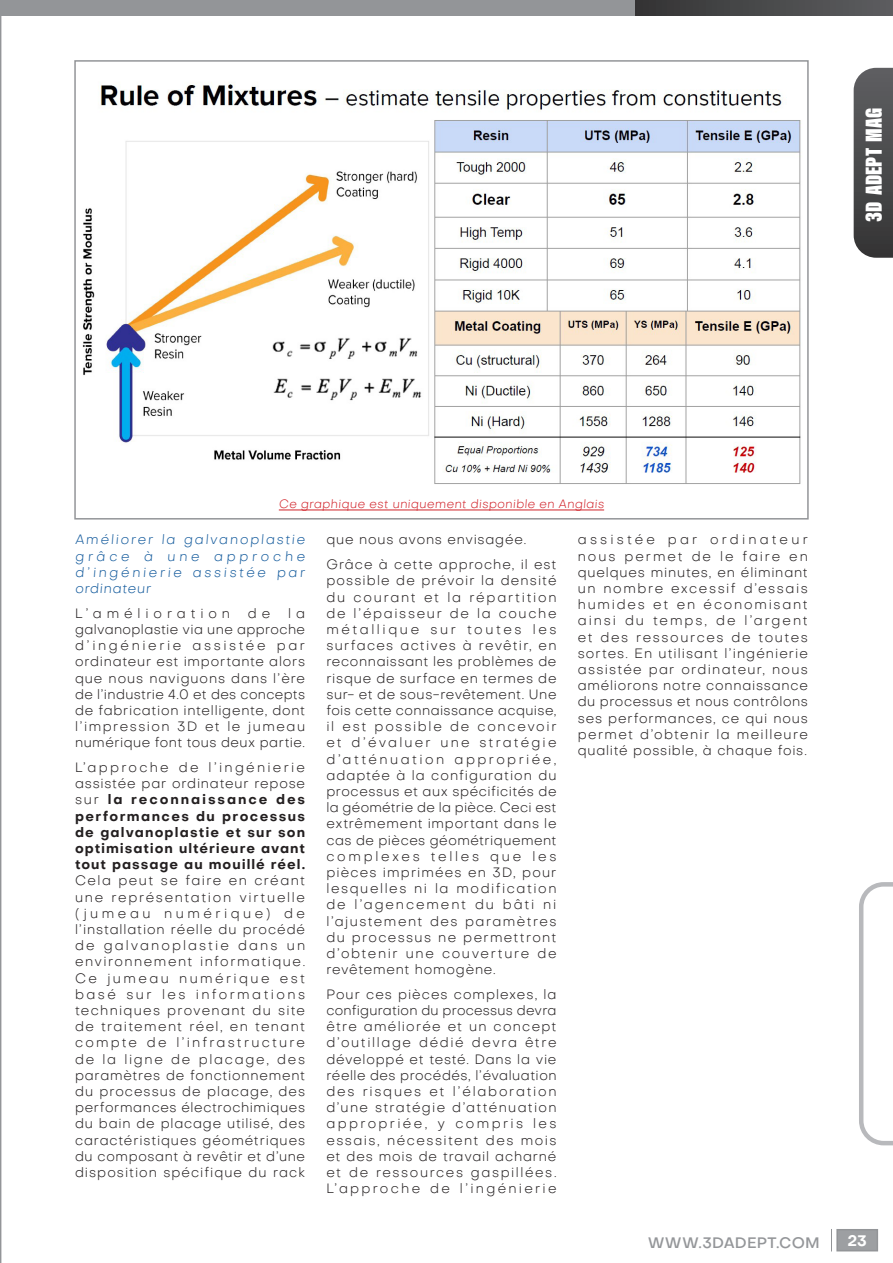
<style>
.page{position:relative;width:893px;height:1263px;background:#fff}
.page>*{position:absolute;margin:0;border:0;box-sizing:border-box;transform-origin:0 0}
.t1{font:24px "Acumin Variable Concept";letter-spacing:-.22em;color:#fff}
.t2{font:500 15px "Objective";letter-spacing:.01em;color:#949699}
.t3{font:700 15px "Objective";color:#fff}
.style_ymar_de_paragr{font:300 13.5px/16.2px "Objective";letter-spacing:.08em;color:#231f20;text-align:justify}
.style_ymar_de_paragr-2{font:italic 300 13.5px/16.2px "Objective";letter-spacing:.195em;color:#175d9e;text-align:justify}
.style_ymar_de_paragr-3{font:300 13.5px "Objective";letter-spacing:.06em;color:#231f20}
.style_ymar_de_paragr-4{font:300 13.5px "Objective";letter-spacing:.36em;color:#231f20}
.style_ymar_de_paragr-5{font:italic 300 12px "Objective";letter-spacing:.035em;color:#d1232a}
.s1{font-weight:700}
</style>
<div class="page">
<img style="left:82px;top:82px;width:719px;height:402px">
<div style="left:74px;top:60px;width:735px;height:459px;border:2px solid #939598"></div>
<svg style="left:635px;top:0;width:258px;height:15px;background:#48484a"></svg>
<div style="left:1px;top:0;width:634px;height:15px;background:#939598"></div>
<hr style="left:0;top:0;width:1px;height:1263px;background:#939598">
<div style="left:837px;top:1230px;width:40px;height:21px;background:#9d9fa2"></div>
<div style="left:836px;top:1229px;width:42px;height:22px;border:2px solid #939598"></div>
<svg style="left:831px;top:1229px;width:1px;height:22px"></svg>
<svg style="left:854px;top:68px;width:39px;height:190px;background:#4e4f50"></svg>
<svg style="left:859px;top:882px;width:34px;height:263px"></svg>
<hr style="left:279px;top:510px;width:325px;height:1px;background:#d1232a">
<p class="t1" style="left:857px;top:222px;width:122px;rotate:-90deg">3DADEPTMAG</p>
<p class="style_ymar_de_paragr-5" style="left:279px;top:496px;width:327px">Ce graphique est uniquement disponible en Anglais</p>
<p class="style_ymar_de_paragr-2" style="left:75px;top:531px;width:232px">Améliorer la galvanoplastie grâce à une approche d’ingénierie assistée par ordinateur</p>
<p class="style_ymar_de_paragr-4" style="left:75px;top:604px;width:157px">L’amélioration</p>
<p class="style_ymar_de_paragr" style="left:248px;top:605px;width:24px">d e</p>
<p class="style_ymar_de_paragr" style="left:75px;top:605px;width:232px;text-indent:213px">l a galvanoplastie via une approche d’ingénierie assistée par ordinateur est importante alors que nous naviguons dans l’ère de l’industrie 4.0 et des concepts de fabrication intelligente, dont l’impression 3D et le jumeau numérique font tous deux partie.</p>
<p class="style_ymar_de_paragr" style="left:75px;top:759px;width:232px">L’approche de l’ingénierie assistée par ordinateur repose sur <span class="s1">la reconnaissance des performances du processus de galvanoplastie et sur son optimisation ultérieure avant tout passage au mouillé réel.<br></span>Cela peut se faire en créant une représentation virtuelle (jumeau numérique) de l’installation réelle du procédé de galvanoplastie dans un environnement informatique.<br>Ce jumeau numérique est basé sur les informations techniques provenant du site de traitement réel, en tenant compte de l’infrastructure de la ligne de placage, des paramètres de fonctionnement du processus de placage, des performances électrochimiques du bain de placage utilisé, des caractéristiques géométriques du composant à revêtir et d’une disposition spécifique du rack</p>
<p class="style_ymar_de_paragr-3" style="left:326px;top:531px;width:201px">que nous avons envisagée.</p>
<p class="style_ymar_de_paragr" style="left:326px;top:556px;width:232px">Grâce à cette approche, il est possible de prévoir la densité du courant et la répartition de l’épaisseur de la couche métallique sur toutes les surfaces actives à revêtir, en reconnaissant les problèmes de risque de surface en termes de sur- et de sous-revêtement. Une fois cette connaissance acquise, il est possible de concevoir et d’évaluer une stratégie d’atténuation appropriée, adaptée à la configuration du processus et aux spécificités de la géométrie de la pièce. Ceci est extrêmement important dans le cas de pièces géométriquement complexes telles que les pièces imprimées en 3D, pour lesquelles ni la modification de l’agencement du bâti ni l’ajustement des paramètres du processus ne permettront d’obtenir une couverture de revêtement homogène.</p>
<p class="style_ymar_de_paragr" style="left:326px;top:986px;width:232px">Pour ces pièces complexes, la configuration du processus devra être améliorée et un concept d’outillage dédié devra être développé et testé. Dans la vie réelle des procédés, l’évaluation des risques et l’élaboration d’une stratégie d’atténuation appropriée, y compris les essais, nécessitent des mois et des mois de travail acharné et de ressources gaspillées.<br>L’approche de l’ingénierie</p>
<p class="style_ymar_de_paragr" style="left:578px;top:531px;width:232px">assistée par ordinateur nous permet de le faire en quelques minutes, en éliminant un nombre excessif d’essais humides et en économisant ainsi du temps, de l’argent et des ressources de toutes sortes. En utilisant l’ingénierie assistée par ordinateur, nous améliorons notre connaissance du processus et nous contrôlons ses performances, ce qui nous permet d’obtenir la meilleure qualité possible, à chaque fois.</p>
<p class="t2" style="left:648px;top:1232px;width:174px">WWW.3DADEPT.COM</p>
<p class="t3" style="left:847px;top:1230px;width:21px">23</p>
</div>
